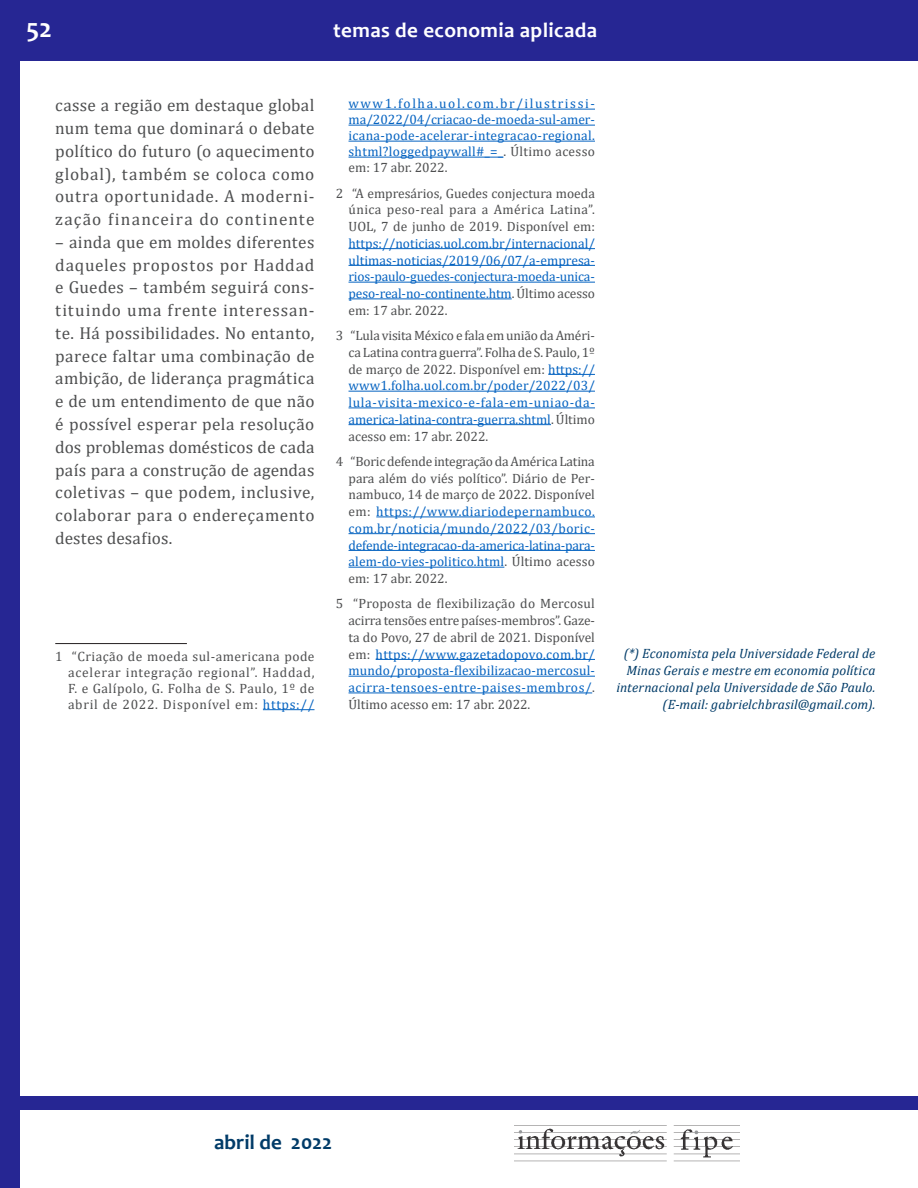
<style>
.page{position:relative;width:918px;height:1188px;background:#fff}
.page>*{position:absolute;margin:0;border:0;box-sizing:border-box;transform-origin:0 0}
.t1{font:700 27px "Candara";color:#fff}
.t2{font:700 21px "Candara";letter-spacing:.02em;color:#fff}
.t3{font:700 21px "Candara";color:#003b68}
.t4{font:17.25px/22.8px "Cambria";letter-spacing:.04em;color:#4e4f50;text-align:justify}
.t5{font:13.5px/16.8px "Cambria";letter-spacing:.01em;color:#4e4f50;text-align:justify}
.t6{font:13.5px/16px "Cambria";color:#0563c1;text-align:justify}
.t7{font:italic 13.5px/17.1px "Cambria";letter-spacing:.005em;color:#003b68;text-align:right}
.s1{color:#0563c1}
.s2{color:#4e4f50}
</style>
<div class="page">
<div style="left:0;top:0;width:20px;height:1188px;background:#262693"></div>
<div style="left:0;top:0;width:918px;height:61px;background:#262693"></div>
<div style="left:15px;top:1097px;width:903px;height:13px;background:#262693"></div>
<img style="left:514px;top:1125px;width:225px;height:37px">
<hr style="left:55px;top:643px;width:132px;height:1px;background:#231f20">
<hr style="left:263px;top:709px;width:52px;height:1px;background:#0563c1">
<hr style="left:349px;top:109px;width:246px;height:1px;background:#0563c1">
<hr style="left:349px;top:125px;width:246px;height:1px;background:#0563c1">
<hr style="left:349px;top:141px;width:246px;height:1px;background:#0563c1">
<hr style="left:349px;top:157px;width:154px;height:1px;background:#0563c1">
<hr style="left:349px;top:248px;width:246px;height:1px;background:#0563c1">
<hr style="left:349px;top:265px;width:246px;height:1px;background:#0563c1">
<hr style="left:349px;top:282px;width:246px;height:1px;background:#0563c1">
<hr style="left:349px;top:299px;width:163px;height:1px;background:#0563c1">
<hr style="left:548px;top:374px;width:47px;height:1px;background:#0563c1">
<hr style="left:349px;top:391px;width:246px;height:1px;background:#0563c1">
<hr style="left:349px;top:408px;width:246px;height:1px;background:#0563c1">
<hr style="left:349px;top:424px;width:202px;height:1px;background:#0563c1">
<hr style="left:376px;top:517px;width:219px;height:1px;background:#0563c1">
<hr style="left:349px;top:533px;width:246px;height:1px;background:#0563c1">
<hr style="left:349px;top:550px;width:246px;height:1px;background:#0563c1">
<hr style="left:349px;top:567px;width:155px;height:1px;background:#0563c1">
<hr style="left:376px;top:659px;width:219px;height:1px;background:#0563c1">
<hr style="left:349px;top:676px;width:246px;height:1px;background:#0563c1">
<hr style="left:349px;top:693px;width:243px;height:1px;background:#0563c1">
<h1 class="t1" style="left:26px;top:12px;width:27px">52</h1>
<h2 class="t2" style="left:333px;top:17px;width:265px">temas de economia aplicada</h2>
<p class="t4" style="left:55px;top:94px;width:261px">casse a região em destaque global num tema que dominará o debate político do futuro (o aquecimento global), também se coloca como outra oportunidade. A moderni&shy;zação financeira do continente</p>
<p class="t4" style="left:55px;top:230px;width:261px">– ainda que em moldes diferentes daqueles propostos por Haddad e Guedes – também seguirá cons&shy;tituindo uma frente interessan&shy;te. Há possibilidades. No entanto, parece faltar uma combinação de ambição, de liderança pragmática e de um entendimento de que não é possível esperar pela resolução dos problemas domésticos de cada país para a construção de agendas coletivas – que podem, inclusive, colaborar para o endereçamento destes desafios.</p>
<p class="t5" style="left:68px;top:648px;width:248px;line-height:16px;text-indent:-13px">1 “Criação de moeda sul-americana pode acelerar integração regional”. Haddad, F. e Galípolo, G. Folha de S. Paulo, 1º de abril de 2022. Disponível em: <span class="s1">https://</span></p>
<p class="t6" style="left:349px;top:96px;width:248px">www1.folha.uol.com.br/ilustrissi&shy;ma/2022/04/criacao-de-moeda-sul-amer&shy;icana-pode-acelerar-integracao-regional. shtml?loggedpaywall#_=_<span class="s2">. Último acesso em: 17 abr. 2022.</span></p>
<p class="t5" style="left:349px;top:184px;width:248px;text-indent:-13px">2 “A empresários, Guedes conjectura moeda única peso-real para a América Latina”.<br>UOL, 7 de junho de 2019. Disponível em:</p>
<p class="t6" style="left:349px;top:235px;width:248px;line-height:16.8px">https://noticias.uol.com.br/internacional/ ultimas-noticias/2019/06/07/a-empresa&shy;rios-paulo-guedes-conjectura-moeda-unica&shy;peso-real-no-continente.htm<span class="s2">. Último acesso em: 17 abr. 2022.</span></p>
<p class="t5" style="left:349px;top:327px;width:248px;text-indent:-13px">3 “Lula visita México e fala em união da Améri&shy;ca Latina contra guerra”. Folha de S. Paulo, 1º de março de 2022. Disponível em: <span class="s1">https:// www1.folha.uol.com.br/poder/2022/03/ lula-visita-mexico-e-fala-em-uniao-da&shy;america-latina-contra-guerra.shtml</span>. Último acesso em: 17 abr. 2022.</p>
<p class="t5" style="left:349px;top:453px;width:248px;text-indent:-13px">4 “Boric defende integração da América Latina para além do viés político”. Diário de Per&shy;nambuco, 14 de março de 2022. Disponível em: <span class="s1">https://www.diariodepernambuco. com.br/noticia/mundo/2022/03/boric&shy;defende-integracao-da-america-latina-para&shy;alem-do-vies-politico.html</span>. Último acesso em: 17 abr. 2022.</p>
<p class="t5" style="left:349px;top:595px;width:248px;text-indent:-13px">5 “Proposta de flexibilização do Mercosul acirra tensões entre países-membros”. Gaze&shy;ta do Povo, 27 de abril de 2021. Disponível em: <span class="s1">https://www.gazetadopovo.com.br/ mundo/proposta-flexibilizacao-mercosul&shy;acirra-tensoes-entre-paises-membros/</span>.<br>Último acesso em: 17 abr. 2022.</p>
<p class="t7" style="left:616px;top:644px;width:260px">(*) Economista pela Universidade Federal de Minas Gerais e mestre em economia política internacional pela Universidade de São Paulo. (E-mail: gabrielchbrasil@gmail.com).</p>
<h2 class="t3" style="left:214px;top:1129px;width:120px">abril de 2022</h2>
</div>
